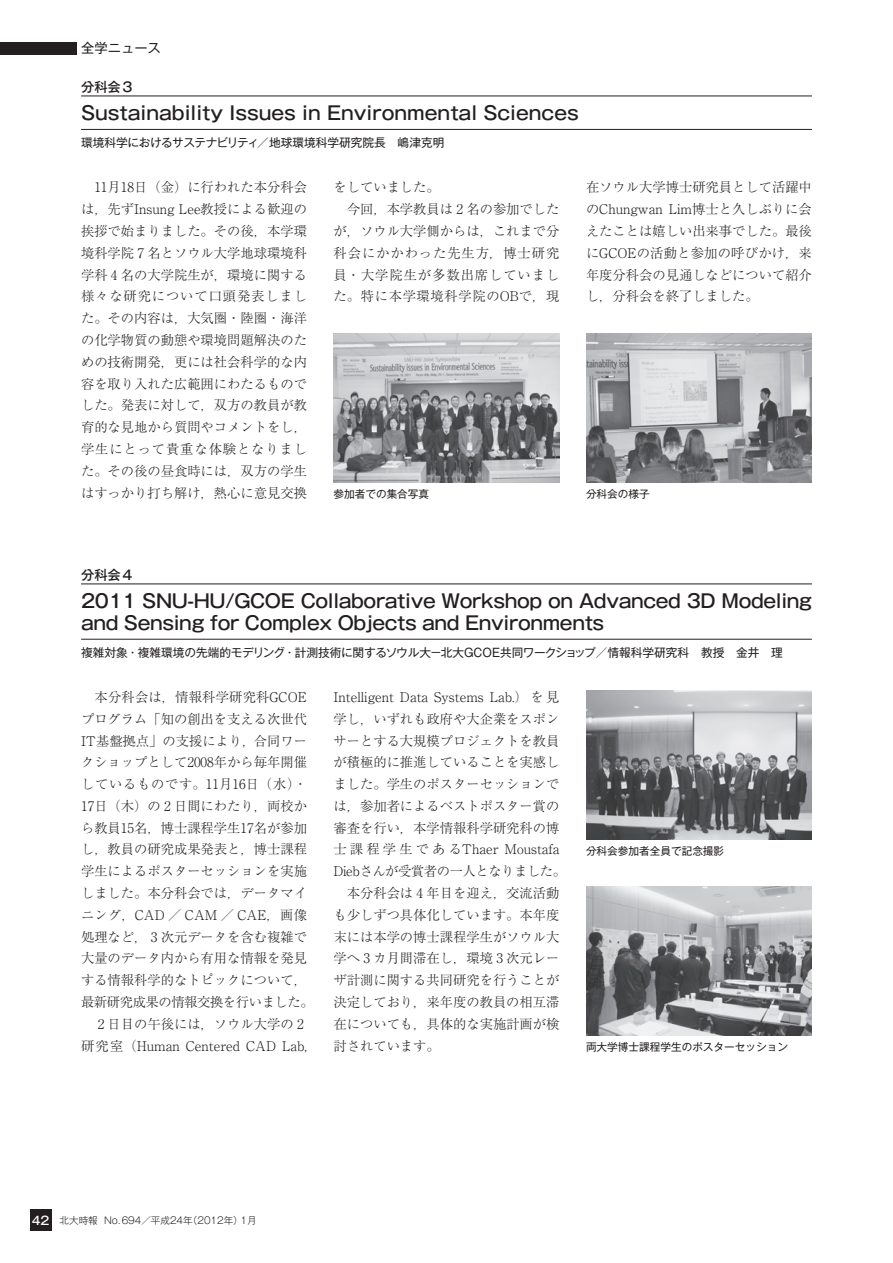
<style>
.page{position:relative;width:893px;height:1263px;background:#fff}
.page>*{position:absolute;margin:0;border:0;box-sizing:border-box;transform-origin:0 0}
.t1{font:500 18.6px/21.8px "Gothic MB101 Pro";letter-spacing:-.02em;color:#231f20}
.t2{font:500 18.6px "Gothic MB101 Pro";color:#231f20}
.t3{font:300 13.35px/21.8px "Ryumin Pro";color:#231f20;text-align:justify}
.t4{font:300 13.35px/21.8px "Ryumin Pro";letter-spacing:.05em;color:#231f20}
.t5{font:500 13.35px "Gothic MB101 Pro";color:#231f20}
.t6{font:13.35px "Gothic MB101 Pro";color:#231f20}
.t7{font:11.7px "Gothic MB101 Pro";color:#231f20}
.t8{font:10.65px "Gothic MB101 Pro";color:#231f20}
.t9{font:300 9.6px "Gothic MB101 Pro";color:#231f20}
.s1{font-weight:500;font-size:11.7px;color:#fff}
</style>
<div class="page">
<hr style="left:81px;top:96px;width:731px;height:1px;background:#231f20">
<hr style="left:81px;top:129px;width:731px;height:1px;background:#231f20">
<hr style="left:81px;top:584px;width:731px;height:1px;background:#231f20">
<hr style="left:81px;top:639px;width:731px;height:1px;background:#231f20">
<img style="left:334px;top:333px;width:225px;height:149px">
<img style="left:586px;top:690px;width:226px;height:149px">
<img style="left:586px;top:333px;width:226px;height:149px">
<img style="left:586px;top:886px;width:226px;height:149px">
<div style="left:30px;top:1210px;width:21px;height:21px;background:#231f20"></div>
<div style="left:0;top:43px;width:77px;height:12px;background:#231f20"></div>
<p class="t6" style="left:81px;top:37px;width:81px">全学ニュース</p>
<p class="t5" style="left:81px;top:76px;width:55px">分科会３</p>
<h1 class="t2" style="left:81px;top:97px;width:499px">Sustainability Issues in Environmental Sciences</h1>
<p class="t7" style="left:81px;top:133px;width:365px">環境科学におけるサステナビリティ／地球環境科学研究院長　嶋津克明</p>
<p class="t3" style="left:81px;top:175px;width:227px">　11月18日（金）に行われた本分科会は，先ずInsung Lee教授による歓迎の挨拶で始まりました。その後，本学環境科学院₇名とソウル大学地球環境科学科₄名の大学院生が，環境に関する様々な研究について口頭発表しました。その内容は，大気圏・陸圏・海洋の化学物質の動態や環境問題解決のための技術開発，更には社会科学的な内容を取り入れた広範囲にわたるものでした。発表に対して，双方の教員が教育的な見地から質問やコメントをし，学生にとって貴重な体験となりました。その後の昼食時には，双方の学生はすっかり打ち解け，熱心に意見交換</p>
<p class="t4" style="left:334px;top:175px;width:227px">をしていました。<br>　今回，本学教員は₂名の参加でしたが，ソウル大学側からは，これまで分科会にかかわった先生方，博士研究員・大学院生が多数出席していました。特に本学環境科学院のOBで，現</p>
<p class="t8" style="left:334px;top:485px;width:97px">参加者での集合写真</p>
<p class="t3" style="left:586px;top:175px;width:227px">在ソウル大学博士研究員として活躍中のChungwan Lim博士と久しぶりに会えたことは嬉しい出来事でした。最後にGCOEの活動と参加の呼びかけ，来年度分科会の見通しなどについて紹介し，分科会を終了しました。</p>
<p class="t8" style="left:586px;top:485px;width:65px">分科会の様子</p>
<p class="t5" style="left:81px;top:563px;width:55px">分科会４</p>
<h1 class="t1" style="left:81px;top:587px;width:732px">2011 SNU-HU/GCOE Collaborative Workshop on Advanced 3D Modeling and Sensing for Complex Objects and Environments</h1>
<p class="t7" style="left:81px;top:643px;width:703px">複雑対象・複雑環境の先端的モデリング・計測技術に関するソウル大－北大GCOE共同ワークショップ／情報科学研究科　教授　金井　理</p>
<p class="t3" style="left:81px;top:685px;width:234px;text-align:left">　本分科会は，情報科学研究科GCOEプログラム「知の創出を支える次世代<br>IT基盤拠点」の支援により，合同ワークショップとして2008年から毎年開催しているものです。11月16日（水）・<br>17日（木）の₂日間にわたり，両校から教員15名，博士課程学生17名が参加し，教員の研究成果発表と，博士課程学生によるポスターセッションを実施しました。本分科会では，データマイニング，CAD ／ CAM ／ CAE，画像処理など，₃次元データを含む複雑で大量のデータ内から有用な情報を発見する情報科学的なトピックについて，最新研究成果の情報交換を行いました。　₂日目の午後には，ソウル大学の₂研究室（Human Centered CAD Lab,</p>
<p class="t3" style="left:334px;top:685px;width:234px;text-align:left">Intelligent Data Systems Lab.）を見学し，いずれも政府や大企業をスポンサーとする大規模プロジェクトを教員が積極的に推進していることを実感しました。学生のポスターセッションでは，参加者によるベストポスター賞の審査を行い，本学情報科学研究科の博士課程学生であるThaer Moustafa<br>Diebさんが受賞者の一人となりました。　本分科会は₄年目を迎え，交流活動も少しずつ具体化しています。本年度末には本学の博士課程学生がソウル大学へ₃カ月間滞在し，環境₃次元レーザ計測に関する共同研究を行うことが決定しており，来年度の教員の相互滞在についても，具体的な実施計画が検討されています。</p>
<p class="t8" style="left:586px;top:842px;width:140px">分科会参加者全員で記念撮影</p>
<p class="t8" style="left:586px;top:1038px;width:203px">両大学博士課程学生のポスターセッション</p>
<p class="t9" style="left:32px;top:1212px;width:226px"><span class="s1">42</span> 北大時報 No.694／平成24年（2012年）1月</p>
</div>
